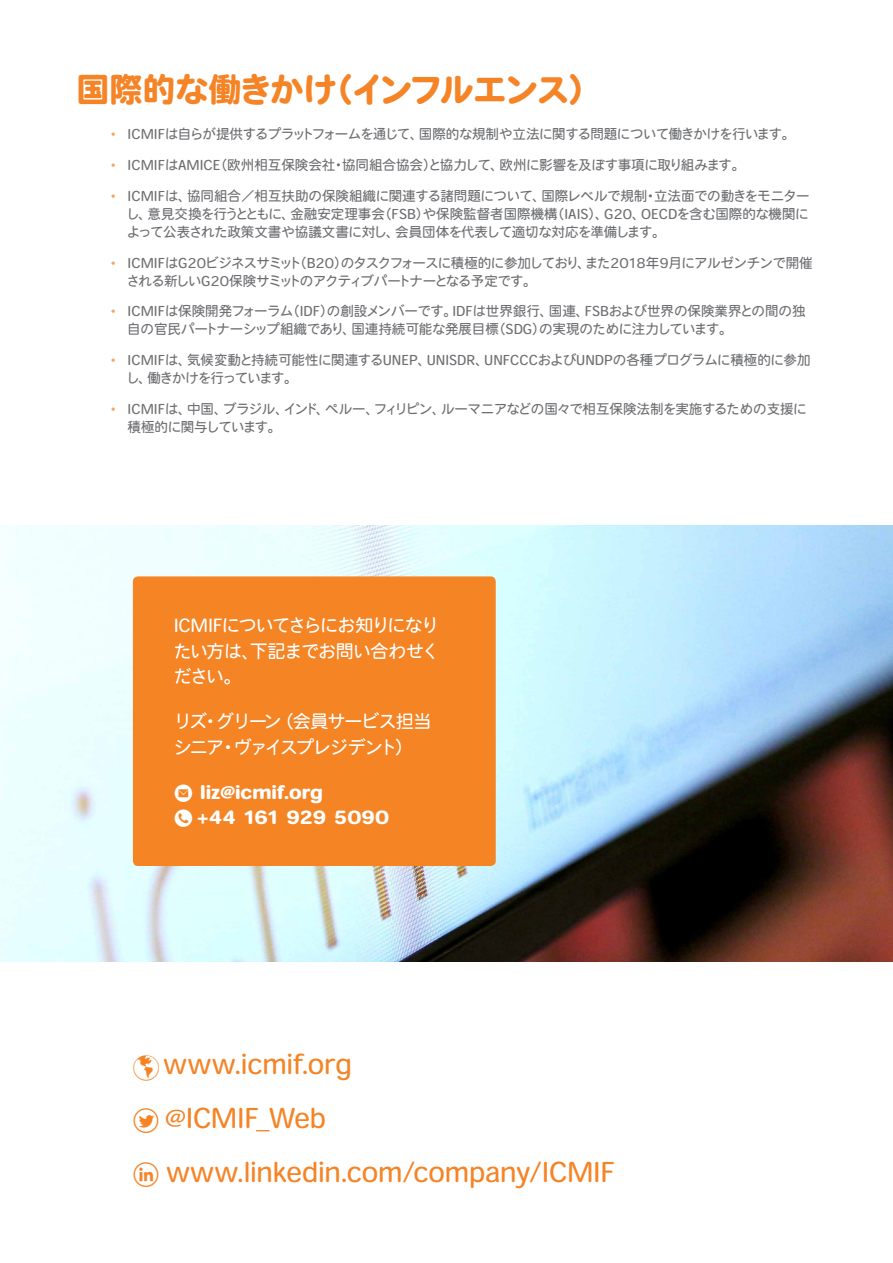
<style>
.page{position:relative;width:893px;height:1263px;background:#fff}
.page>*{position:absolute;margin:0;border:0;box-sizing:border-box;transform-origin:0 0}
.t1{font:33px "Heisei Maru Go Std W8";letter-spacing:-.03em;color:#f58427}
.t2{font:27px/54px "Heisei Maru Go Std W4";letter-spacing:-.01em;color:#f58427}
.t3{font:18px/25.2px "Heisei Maru Go Std W4";letter-spacing:-.055em;color:#fff;text-align:justify}
.t4{font:18px/25.2px "Heisei Maru Go Std W8";letter-spacing:-.01em;color:#fff}
.t5{font:13.5px/18px "Heisei Maru Go Std W4";letter-spacing:-.03em;color:#6d6e71}
.t6{font:13.5px/18px "Heisei Maru Go Std W4";color:#6d6e71}
.s1{color:#f9a562}
.s2{font-family:"typeecon"}
.s3{font-family:"Social Shapes";font-size:36px}
</style>
<div class="page">
<img style="left:0;top:525px;width:893px;height:436px">
<div style="left:133px;top:576px;width:363px;height:290px;background:#f58425;border-radius:5px"></div>
<h1 class="t1" style="left:77px;top:71px;width:526px">国際的な働きかけ（インフルエンス）</h1>
<p class="t5" style="left:111px;top:125px;width:686px"><span class="s1">•</span> ICMIFは自らが提供するプラットフォームを通じて、国際的な規制や立法に関する問題について働きかけを行います。</p>
<p class="t6" style="left:111px;top:156px;width:636px"><span class="s1">•</span> ICMIFはAMICE（欧州相互保険会社・協同組合協会）と協力して、欧州に影響を及ぼす事項に取り組みます。</p>
<p class="t5" style="left:126px;top:187px;width:685px;text-align:justify;text-indent:-16px"><span class="s1">•</span> ICMIFは、協同組合／相互扶助の保険組織に関連する諸問題について、国際レベルで規制・立法面での動きをモニターし、意見交換を行うとともに、金融安定理事会（FSB）や保険監督者国際機構（IAIS）、G20、OECDを含む国際的な機関によって公表された政策文書や協議文書に対し、会員団体を代表して適切な対応を準備します。</p>
<p class="t5" style="left:126px;top:254px;width:688px;text-indent:-16px"><span class="s1">•</span> ICMIFはG20ビジネスサミット（B20）のタスクフォースに積極的に参加しており、また2018年9月にアルゼンチンで開催される新しいG20保険サミットのアクティブパートナーとなる予定です。</p>
<p class="t6" style="left:127px;top:302px;width:680px;text-indent:-17px"><span class="s1">•</span> ICMIFは保険開発フォーラム（IDF）の創設メンバーです。IDFは世界銀行、国連、FSBおよび世界の保険業界との間の独自の官民パートナーシップ組織であり、国連持続可能な発展目標（SDG）の実現のために注力しています。</p>
<p class="t6" style="left:126px;top:351px;width:686px;text-indent:-16px"><span class="s1">•</span> ICMIFは、気候変動と持続可能性に関連するUNEP、UNISDR、UNFCCCおよびUNDPの各種プログラムに積極的に参加し、働きかけを行っています。</p>
<p class="t5" style="left:128px;top:400px;width:681px;text-indent:-17px"><span class="s1">•</span> ICMIFは、中国、ブラジル、インド、ペルー、フィリピン、ルーマニアなどの国々で相互保険法制を実施するための支援に積極的に関与しています。</p>
<h3 class="t3" style="left:174px;top:613px;width:267px">ICMIFについてさらにお知りになりたい方は、下記までお問い合わせください。</h3>
<h3 class="t3" style="left:174px;top:709px;width:259px">リズ・グリーン（会員サービス担当シニア・ヴァイスプレジデント）</h3>
<h3 class="t4" style="left:174px;top:780px;width:217px"><span class="s2">E</span> liz@icmif.org<br><span class="s2">N</span> +44 161 929 5090</h3>
<h2 class="t2" style="left:133px;top:1037px;width:484px">☑www.icmif.org<br><span class="s3">d</span> @ICMIF_Web<br><span class="s3">i</span> www.linkedin.com/company/ICMIF</h2>
</div>
